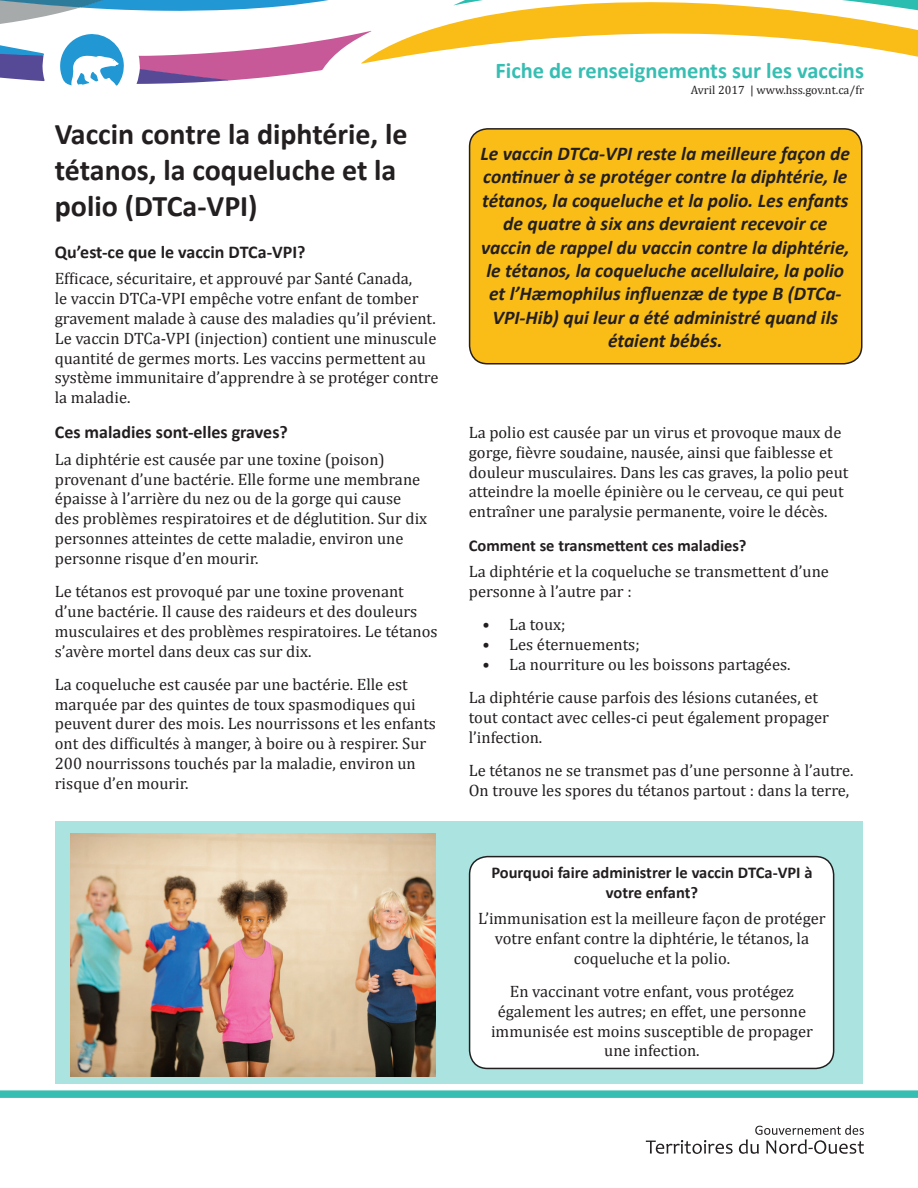
<style>
.page{position:relative;width:918px;height:1188px;background:#fff}
.page>*{position:absolute;margin:0;border:0;box-sizing:border-box;transform-origin:0 0}
.t1{font:700 30px/36px "Calibri";color:#231f20}
.t2{font:700 22.5px "Calibri";color:#36beb3}
.t3{font:italic 700 19.5px/23.4px "Calibri";color:#231f20;text-align:center}
.t4{font:700 18px "Calibri";color:#231f20}
.t5{font:16.5px/19.8px "Cambria";color:#231f20}
.t6{font:700 16.5px/19.8px "Calibri";color:#231f20;text-align:center}
.t7{font:12px "Cambria";color:#231f20}
</style>
<div class="page">
<svg style="left:0;top:0;width:918px;height:86px"></svg>
<div style="left:0;top:1090px;width:918px;height:8px;background:#36beb3"></div>
<svg style="left:646px;top:1140px;width:87px;height:14px"></svg>
<svg style="left:739px;top:1125px;width:125px;height:29px"></svg>
<div style="left:56px;top:821px;width:807px;height:262px;background:#aae3df"></div>
<img style="left:70px;top:834px;width:366px;height:243px">
<div style="left:470px;top:857px;width:364px;height:211px;background:#fff;border-radius:18px"></div>
<div style="left:469px;top:856px;width:365px;height:213px;border:2px solid #231f20;border-radius:18px"></div>
<div style="left:470px;top:129px;width:392px;height:235px;background:#fabd17;border-radius:18px"></div>
<div style="left:469px;top:128px;width:393px;height:237px;border:2px solid #231f20;border-radius:18px"></div>
<h1 class="t1" style="left:55px;top:116px;width:354px">Vaccin contre la diphtérie, le tétanos, la coqueluche et la polio (DTCa-VPI)</h1>
<p class="t4" style="left:55px;top:240px;width:252px">Qu’est-ce que le vaccin DTCa-VPI?</p>
<p class="t5" style="left:55px;top:269px;width:385px">Efficace, sécuritaire, et approuvé par Santé Canada,<br>le vaccin DTCa-VPI empêche votre enfant de tomber gravement malade à cause des maladies qu’il prévient.<br>Le vaccin DTCa-VPI (injection) contient une minuscule quantité de germes morts. Les vaccins permettent au système immunitaire d’apprendre à se protéger contre la maladie.</p>
<p class="t4" style="left:55px;top:421px;width:235px">Ces maladies sont-elles graves?</p>
<p class="t5" style="left:55px;top:449px;width:374px">La diphtérie est causée par une toxine (poison) provenant d’une bactérie. Elle forme une membrane épaisse à l’arrière du nez ou de la gorge qui cause des problèmes respiratoires et de déglutition. Sur dix personnes atteintes de cette maladie, environ une personne risque d’en mourir.</p>
<p class="t5" style="left:55px;top:582px;width:384px">Le tétanos est provoqué par une toxine provenant d’une bactérie. Il cause des raideurs et des douleurs musculaires et des problèmes respiratoires. Le tétanos s’avère mortel dans deux cas sur dix.</p>
<p class="t5" style="left:55px;top:674px;width:383px">La coqueluche est causée par une bactérie. Elle est marquée par des quintes de toux spasmodiques qui peuvent durer des mois. Les nourrissons et les enfants ont des difficultés à manger, à boire ou à respirer. Sur 200 nourrissons touchés par la maladie, environ un risque d’en mourir.</p>
<h2 class="t2" style="left:495px;top:56px;width:370px">Fiche de renseignements sur les vaccins</h2>
<p class="t7" style="left:691px;top:83px;width:175px">Avril 2017 | www.hss.gov.nt.ca/fr</p>
<p class="t3" style="left:481px;top:142px;width:371px">Le vaccin DTCa-VPI reste la meilleure façon de continuer à se protéger contre la diphtérie, le tétanos, la coqueluche et la polio. Les enfants de quatre à six ans devraient recevoir ce vaccin de rappel du vaccin contre la diphtérie, le tétanos, la coqueluche acellulaire, la polio et l’Hæmophilus influenzæ de type B (DTCa-VPI-Hib) qui leur a été administré quand ils étaient bébés.</p>
<p class="t5" style="left:469px;top:422px;width:381px">La polio est causée par un virus et provoque maux de gorge, fièvre soudaine, nausée, ainsi que faiblesse et douleur musculaires. Dans les cas graves, la polio peut atteindre la moelle épinière ou le cerveau, ce qui peut entraîner une paralysie permanente, voire le décès.</p>
<p class="t6" style="left:469px;top:535px;width:279px">Comment se transmettent ces maladies?</p>
<p class="t5" style="left:469px;top:562px;width:362px">La diphtérie et la coqueluche se transmettent d’une personne à l’autre par :</p>
<p class="t5" style="left:482px;top:615px;width:85px">• La toux;</p>
<p class="t5" style="left:482px;top:634px;width:159px">• Les éternuements;</p>
<p class="t5" style="left:469px;top:647px;width:351px;line-height:33.3px;text-indent:14px">• La nourriture ou les boissons partagées.<br>La diphtérie cause parfois des lésions cutanées, et</p>
<p class="t5" style="left:469px;top:707px;width:362px">tout contact avec celles-ci peut également propager l’infection.</p>
<p class="t5" style="left:469px;top:760px;width:386px">Le tétanos ne se transmet pas d’une personne à l’autre.<br>On trouve les spores du tétanos partout : dans la terre,</p>
<p class="t6" style="left:491px;top:862px;width:323px">Pourquoi faire administrer le vaccin DTCa-VPI à votre enfant?</p>
<p class="t5" style="left:478px;top:909px;width:349px;text-align:center">L’immunisation est la meilleure façon de protéger votre enfant contre la diphtérie, le tétanos, la coqueluche et la polio.</p>
<p class="t5" style="left:491px;top:981px;width:323px;text-align:center">En vaccinant votre enfant, vous protégez également les autres; en effet, une personne immunisée est moins susceptible de propager une infection.</p>
</div>
